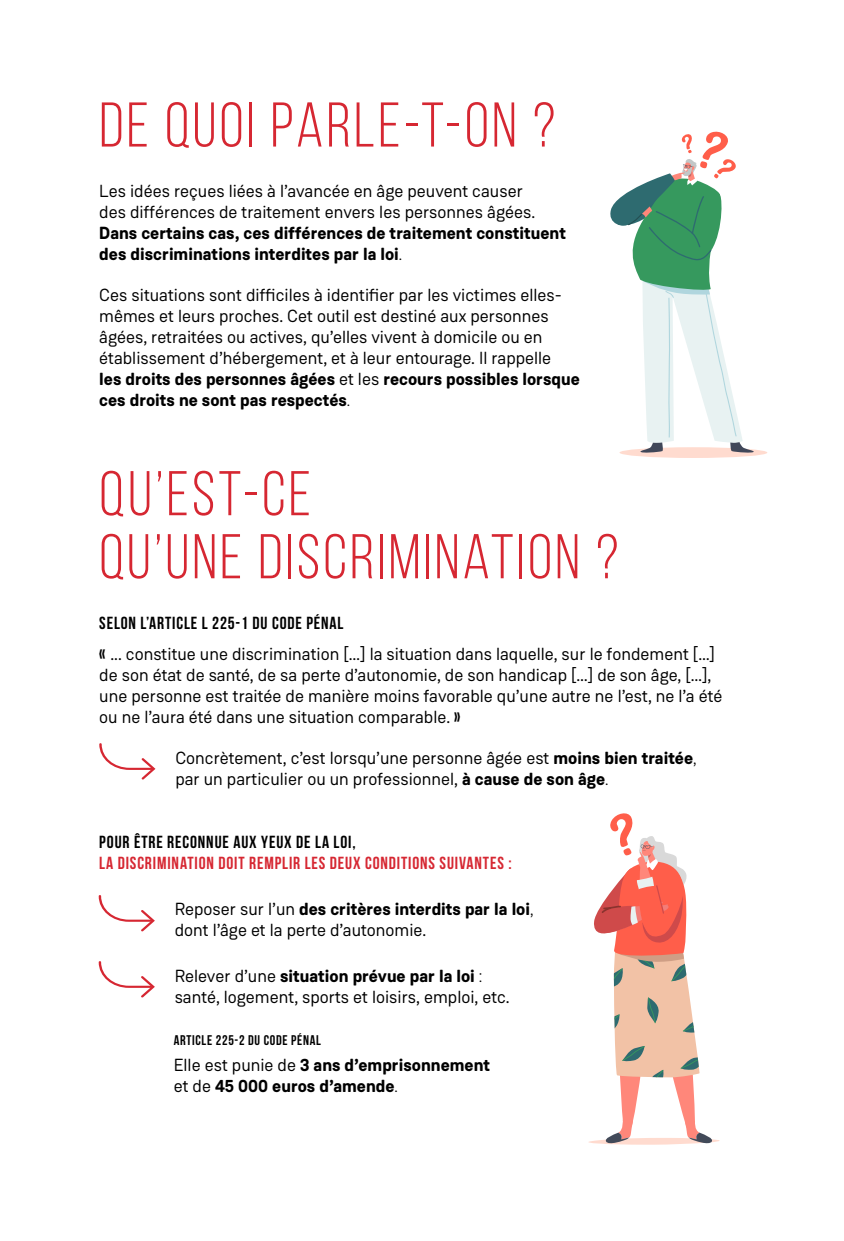
<style>
.page{position:relative;width:844px;height:1241px;background:#fff}
.page>*{position:absolute;margin:0;border:0;box-sizing:border-box;transform-origin:0 0}
.t1{font:63px/63px "Bebas Neue";letter-spacing:.05em;color:#d62732}
.t2{font:17.5px/21px "Weissenhof Grotesk";color:#000}
.t3{font:700 17.5px/21px "Bebas Neue";letter-spacing:.05em;color:#d62732}
.t4{font:700 17.5px/21px "Weissenhof Grotesk";color:#000}
.t5{font:700 17.5px "Bebas Neue";letter-spacing:.05em;color:#000}
.t6{font:700 14px "Bebas Neue";letter-spacing:.05em;color:#000}
.s1{font-weight:700}
.s2{font-weight:300}
.s3{font-family:"Bebas Neue";font-weight:700}
.s4{color:#000}
.s5{font-weight:400}
</style>
<div class="page">
<svg style="left:99px;top:895px;width:56px;height:36px"></svg>
<svg style="left:99px;top:961px;width:56px;height:36px"></svg>
<svg style="left:99px;top:743px;width:56px;height:36px"></svg>
<svg style="left:588px;top:813px;width:132px;height:332px"></svg>
<div style="left:619px;top:447px;width:148px;height:11px;background:#ffdbcf;border-radius:50%"></div>
<svg style="left:610px;top:131px;width:143px;height:322px"></svg>
<h2 class="t1" style="left:99px;top:93px;width:457px">DE QUOI PARLE-T-ON ?</h2>
<p class="t2" style="left:99px;top:180px;width:468px">Les idées reçues liées à l’avancée en âge peuvent causer<br>des différences de traitement envers les personnes âgées.<br><span class="s1">Dans certains cas, ces différences de traitement constituent des discriminations interdites par la loi</span><span class="s2">.</span></p>
<p class="t2" style="left:99px;top:284px;width:482px">Ces situations sont difficiles à identifier par les victimes elles&shy;mêmes et leurs proches. Cet outil est destiné aux personnes âgées, retraitées ou actives, qu’elles vivent à domicile ou en établissement d’hébergement, et à leur entourage. Il rappelle<br><span class="s1">les droits des personnes âgées</span> et les <span class="s1">recours possibles lorsque ces droits ne sont pas respectés</span><span class="s2">.</span></p>
<h2 class="t1" style="left:99px;top:461px;width:521px">QU’EST-CE<br>QU’UNE DISCRIMINATION ?</h2>
<h3 class="t5" style="left:99px;top:613px;width:246px">SELON L’ARTICLE L 225-1 DU CODE PÉNAL</h3>
<p class="t2" style="left:99px;top:643px;width:624px"><span class="s3">«</span> ... constitue une discrimination […] la situation dans laquelle, sur le fondement […] de son état de santé, de sa perte d’autonomie, de son handicap […] de son âge, […], une personne est traitée de manière moins favorable qu’une autre ne l’est, ne l’a été ou ne l’aura été dans une situation comparable. <span class="s3">»</span></p>
<p class="t2" style="left:175px;top:746px;width:522px">Concrètement, c’est lorsqu’une personne âgée est <span class="s1">moins bien traitée</span><span class="s2">, </span>par un particulier ou un professionnel, <span class="s1">à cause de son âge</span><span class="s2">.</span></p>
<h3 class="t3" style="left:99px;top:831px;width:414px"><span class="s4">POUR ÊTRE RECONNUE AUX YEUX DE LA LOI,<br></span>LA DISCRIMINATION DOIT REMPLIR LES DEUX CONDITIONS SUIVANTES :</h3>
<p class="t2" style="left:175px;top:898px;width:360px">Reposer sur l’un <span class="s1">des critères interdits par la loi</span><span class="s2">, </span>dont l’âge et la perte d’autonomie.</p>
<p class="t2" style="left:175px;top:965px;width:336px">Relever d’une <span class="s1">situation prévue par la loi</span> <span class="s2">: </span>santé, logement, sports et loisirs, emploi, etc.</p>
<h4 class="t6" style="left:174px;top:1032px;width:149px">ARTICLE 225-2 DU CODE PÉNAL</h4>
<p class="t4" style="left:174px;top:1054px;width:318px"><span class="s5">Elle est punie de</span> 3 ans d’emprisonnement <span class="s5">et de</span> 45 000 euros d’amende<span class="s2">.</span></p>
</div>
